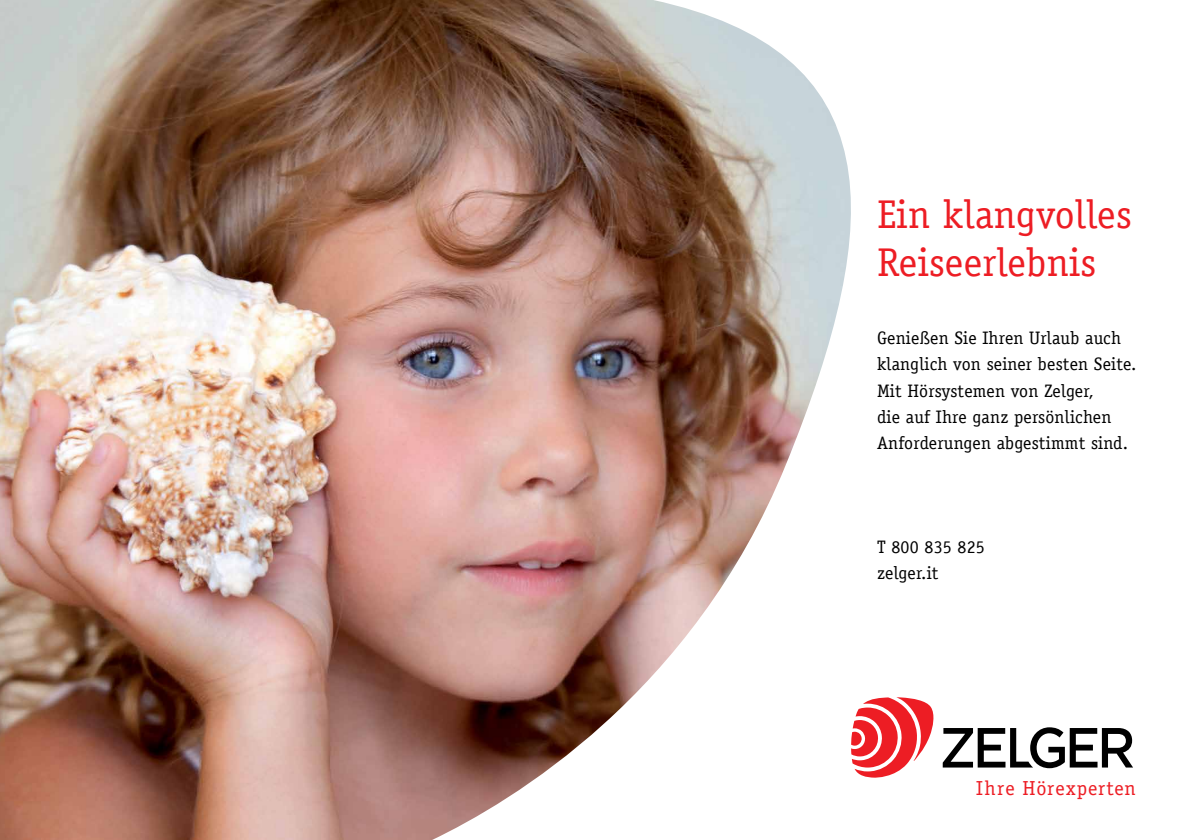
<style>
.page{position:relative;width:1191px;height:840px;background:#fff}
.page>*{position:absolute;margin:0;border:0;box-sizing:border-box;transform-origin:0 0}
.t1{font:40px/48px "Officina Serif";letter-spacing:.005em;color:#ed1d24}
.t2{font:20.2px "Officina Serif";letter-spacing:.04em;color:#ed1d24}
.t3{font:18px/26px "Officina Serif";letter-spacing:.01em;color:#000}
</style>
<div class="page">
<img style="left:0;top:0;width:851px;height:839px">
<svg style="left:942px;top:727px;width:191px;height:40px"></svg>
<svg style="left:851px;top:697px;width:83px;height:80px"></svg>
<h1 class="t1" style="left:877px;top:191px;width:256px">Ein klangvolles<br>Reiseerlebnis</h1>
<p class="t3" style="left:877px;top:325px;width:261px">Genießen Sie Ihren Urlaub auch klanglich von seiner besten Seite.<br>Mit Hörsystemen von Zelger,<br>die auf Ihre ganz persönlichen<br>Anforderungen abgestimmt sind.</p>
<p class="t3" style="left:877px;top:533px;width:109px">T 800 835 825 zelger.it</p>
<p class="t2" style="left:976px;top:776px;width:161px">Ihre Hörexperten</p>
</div>
